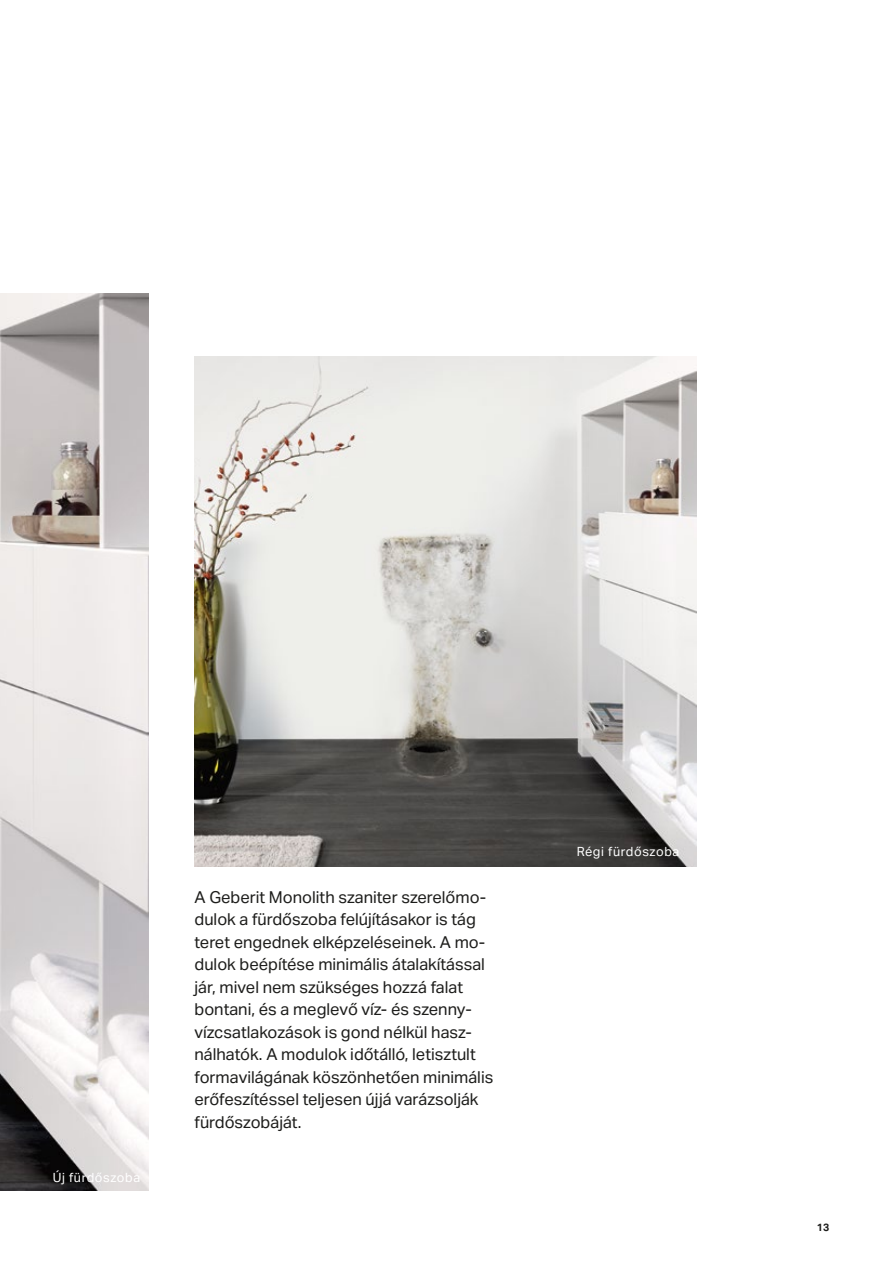
<style>
.page{position:relative;width:893px;height:1263px;background:#fff}
.page>*{position:absolute;margin:0;border:0;box-sizing:border-box;transform-origin:0 0}
.t1{font:16.5px/22.5px "Aktiv Grotesk Geberit";color:#1d1d1b}
.t2{font:12.75px "Aktiv Grotesk Geberit";letter-spacing:.05em;color:#fff}
.t3{font:700 10.5px "Aktiv Grotesk Geberit";color:#1d1d1b}
</style>
<div class="page">
<img style="left:0;top:293px;width:149px;height:898px">
<img style="left:195px;top:356px;width:501px;height:510px">
<p class="t2" style="left:53px;top:1170px;width:89px">Új fürdőszoba</p>
<p class="t1" style="left:195px;top:885px;width:300px">A Geberit Monolith szaniter szerelőmo&shy;dulok a fürdőszoba felújításakor is tág teret engednek elképzeléseinek. A mo&shy;dulok beépítése minimális átalakítással jár, mivel nem szükséges hozzá falat bontani, és a meglevő víz- és szenny&shy;vízcsatlakozások is gond nélkül hasz&shy;nálhatók. A modulok időtálló, letisztult formavilágának köszönhetően minimális erőfeszítéssel teljesen újjá varázsolják fürdőszobáját.</p>
<p class="t2" style="left:577px;top:844px;width:104px">Régi fürdőszoba</p>
<p class="t3" style="left:817px;top:1220px;width:14px">13</p>
</div>
